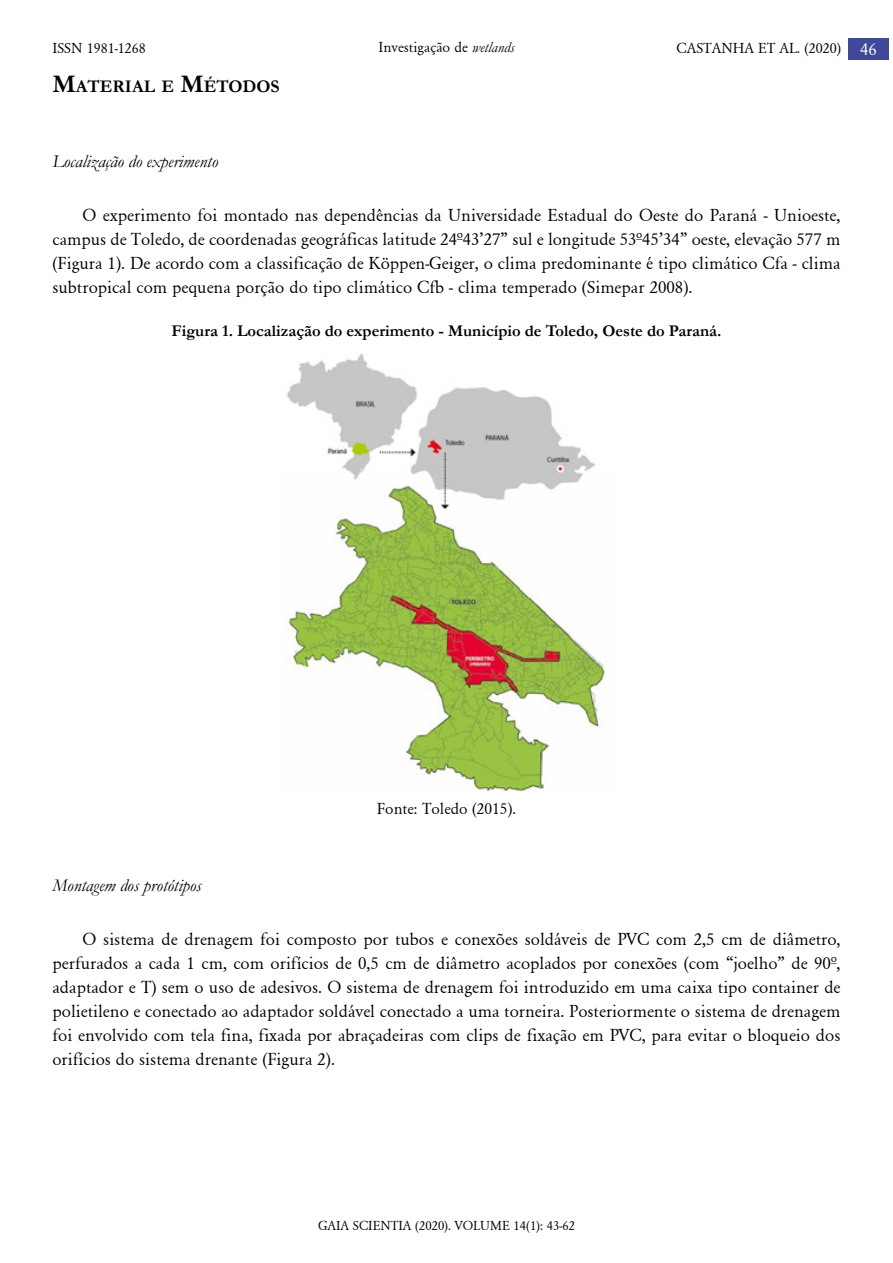
<style>
.page{position:relative;width:893px;height:1263px;background:#fff}
.page>*{position:absolute;margin:0;border:0;box-sizing:border-box;transform-origin:0 0}
.t1{font:18px/24px "Garamond";color:#000;text-align:justify}
.t2{font:italic 18px "Garamond";color:#000}
.t3{font:700 17.85px "Garamond";color:#000}
.t4{font:700 16.5px "Garamond";color:#000}
.t5{font:16.5px "Garamond";color:#000}
.t6{font:15px "Garamond";color:#000}
.t7{font:13.5px "Garamond";color:#000}
.s1{font-style:italic}
.s2{font-size:18px;color:#fff}
.s3{font-size:25.5px}
</style>
<div class="page">
<div style="left:848px;top:39px;width:41px;height:21px;background:#404999"></div>
<img style="left:287px;top:353px;width:319px;height:438px">
<p class="t6" style="left:378px;top:38px;width:138px">Investigação de <span class="s1">wetlands</span></p>
<p class="t6" style="left:52px;top:39px;width:95px">ISSN 1981-1268</p>
<p class="t6" style="left:677px;top:39px;width:202px">CASTANHA ET AL. (2020) <span class="s2">46</span></p>
<p class="t3" style="left:52px;top:74px;width:229px"><span class="s3">M</span>ATERIAL E <span class="s3">M</span>ÉTODOS</p>
<p class="t2" style="left:52px;top:149px;width:167px">Localização do experimento</p>
<p class="t1" style="left:52px;top:202px;width:789px;text-indent:30px">O experimento foi montado nas dependências da Universidade Estadual do Oeste do Paraná - Unioeste, campus de Toledo, de coordenadas geográficas latitude 24º43’27” sul e longitude 53º45’34” oeste, elevação 577 m (Figura 1). De acordo com a classificação de Köppen-Geiger, o clima predominante é tipo climático Cfa - clima subtropical com pequena porção do tipo climático Cfb - clima temperado (Simepar 2008).</p>
<p class="t4" style="left:172px;top:320px;width:551px">Figura 1. Localização do experimento - Município de Toledo, Oeste do Paraná.</p>
<p class="t5" style="left:377px;top:799px;width:141px">Fonte: Toledo (2015).</p>
<p class="t2" style="left:52px;top:873px;width:150px">Montagem dos protótipos</p>
<p class="t1" style="left:52px;top:926px;width:790px;text-indent:30px">O sistema de drenagem foi composto por tubos e conexões soldáveis de PVC com 2,5 cm de diâmetro, perfurados a cada 1 cm, com orifícios de 0,5 cm de diâmetro acoplados por conexões (com “joelho” de 90º, adaptador e T) sem o uso de adesivos. O sistema de drenagem foi introduzido em uma caixa tipo container de polietileno e conectado ao adaptador soldável conectado a uma torneira. Posteriormente o sistema de drenagem foi envolvido com tela fina, fixada por abraçadeiras com clips de fixação em PVC, para evitar o bloqueio dos orifícios do sistema drenante (Figura 2).</p>
<p class="t7" style="left:318px;top:1218px;width:258px">GAIA SCIENTIA (2020). VOLUME 14(1): 43-62</p>
</div>
